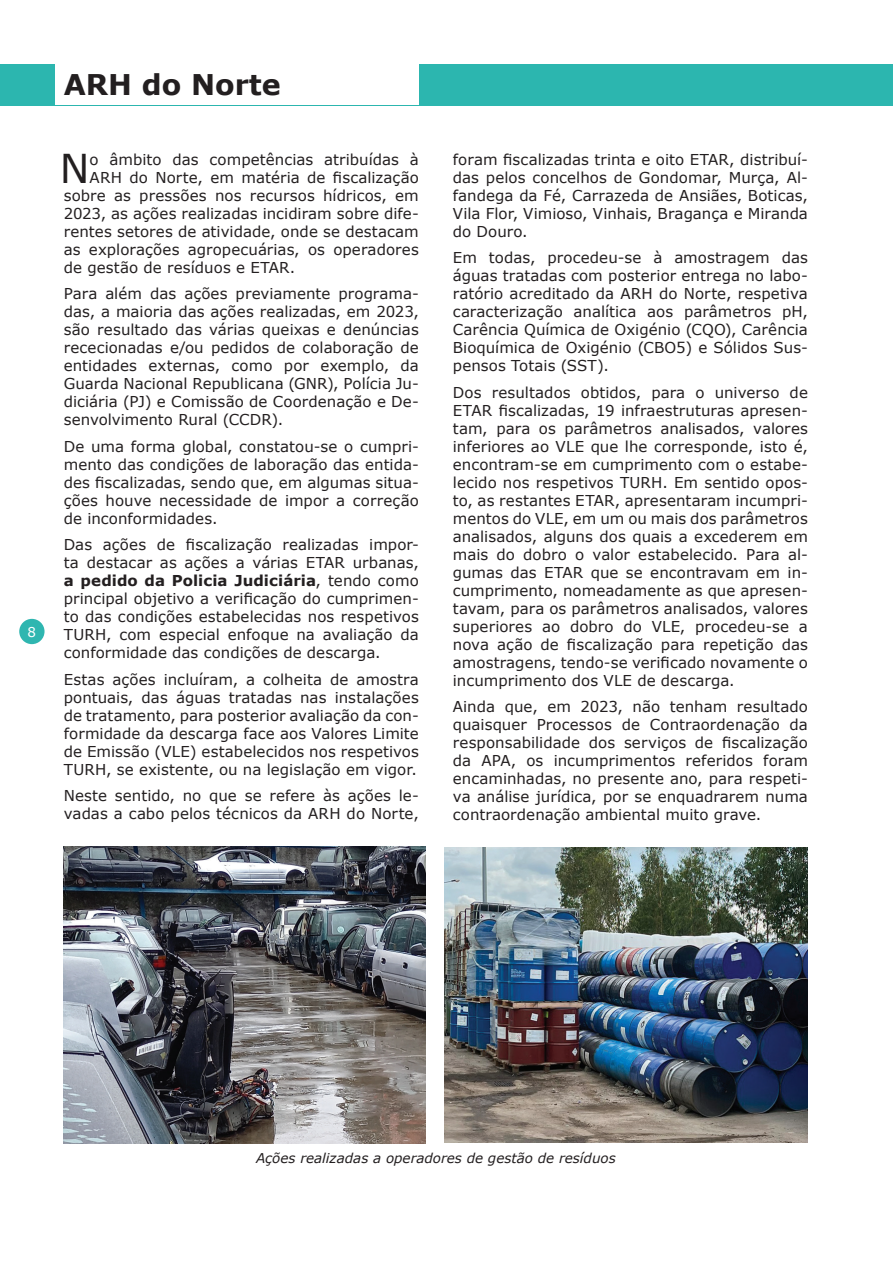
<style>
.page{position:relative;width:893px;height:1263px;background:#fff}
.page>*{position:absolute;margin:0;border:0;box-sizing:border-box;transform-origin:0 0}
.t1{font:39.75px "Verdana";color:#231f20}
.t2{font:700 28.5px "Verdana";color:#231f20}
.t3{font:15px/18px "Verdana";letter-spacing:.005em;color:#231f20;text-align:justify}
.t4{font:italic 13.5px "Verdana";color:#231f20}
.t5{font:13.5px "Verdana";color:#fff}
.s1{font-weight:700}
</style>
<div class="page">
<div style="left:19px;top:619px;width:26px;height:25px;background:#2fb6b0;border-radius:50%"></div>
<div style="left:0;top:65px;width:892px;height:41px;background:#2cb6af"></div>
<div style="left:55px;top:64px;width:363px;height:41px;background:#fff"></div>
<img style="left:64px;top:846px;width:361px;height:298px">
<img style="left:444px;top:847px;width:364px;height:296px">
<p class="t5" style="left:28px;top:622px;width:10px">8</p>
<h2 class="t2" style="left:64px;top:65px;width:219px">ARH do Norte</h2>
<h1 class="t1" style="left:60px;top:141px;width:31px">N</h1>
<p class="t3" style="left:90px;top:150px;width:331px">o âmbito das competências atribuídas à</p>
<p class="t3" style="left:90px;top:168px;width:331px">ARH do Norte, em matéria de fiscalização</p>
<p class="t3" style="left:64px;top:186px;width:357px">sobre as pressões nos recursos hídricos, em</p>
<p class="t3" style="left:64px;top:204px;width:357px">2023, as ações realizadas incidiram sobre dife-</p>
<p class="t3" style="left:64px;top:222px;width:357px">rentes setores de atividade, onde se destacam</p>
<p class="t3" style="left:64px;top:240px;width:357px">as explorações agropecuárias, os operadores</p>
<p class="t3" style="left:64px;top:258px;width:233px">de gestão de resíduos e ETAR.</p>
<p class="t3" style="left:64px;top:284px;width:357px">Para além das ações previamente programa&shy;das, a maioria das ações realizadas, em 2023, são resultado das várias queixas e denúncias rececionadas e/ou pedidos de colaboração de entidades externas, como por exemplo, da Guarda Nacional Republicana (GNR), Polícia Ju&shy;diciária (PJ) e Comissão de Coordenação e De&shy;senvolvimento Rural (CCDR).</p>
<p class="t3" style="left:64px;top:437px;width:357px">De uma forma global, constatou-se o cumpri&shy;mento das condições de laboração das entida&shy;des fiscalizadas, sendo que, em algumas situa&shy;ções houve necessidade de impor a correção de inconformidades.</p>
<p class="t3" style="left:64px;top:535px;width:357px">Das ações de fiscalização realizadas impor&shy;ta destacar as ações a várias ETAR urbanas, <span class="s1">a pedido da Policia Judiciária</span>, tendo como principal objetivo a verificação do cumprimen&shy;to das condições estabelecidas nos respetivos TURH, com especial enfoque na avaliação da conformidade das condições de descarga.</p>
<p class="t3" style="left:64px;top:670px;width:357px">Estas ações incluíram, a colheita de amostra pontuais, das águas tratadas nas instalações de tratamento, para posterior avaliação da con&shy;formidade da descarga face aos Valores Limite de Emissão (VLE) estabelecidos nos respetivos TURH, se existente, ou na legislação em vigor.</p>
<p class="t3" style="left:64px;top:786px;width:357px">Neste sentido, no que se refere às ações le&shy;vadas a cabo pelos técnicos da ARH do Norte,</p>
<p class="t3" style="left:453px;top:150px;width:357px">foram fiscalizadas trinta e oito ETAR, distribuí&shy;das pelos concelhos de Gondomar, Murça, Al&shy;fandega da Fé, Carrazeda de Ansiães, Boticas, Vila Flor, Vimioso, Vinhais, Bragança e Miranda do Douro.</p>
<p class="t3" style="left:453px;top:248px;width:357px">Em todas, procedeu-se à amostragem das águas tratadas com posterior entrega no labo&shy;ratório acreditado da ARH do Norte, respetiva caracterização analítica aos parâmetros pH, Carência Química de Oxigénio (CQO), Carência Bioquímica de Oxigénio (CBO5) e Sólidos Sus&shy;pensos Totais (SST).</p>
<p class="t3" style="left:453px;top:383px;width:357px">Dos resultados obtidos, para o universo de ETAR fiscalizadas, 19 infraestruturas apresen&shy;tam, para os parâmetros analisados, valores inferiores ao VLE que lhe corresponde, isto é, encontram-se em cumprimento com o estabe&shy;lecido nos respetivos TURH. Em sentido opos&shy;to, as restantes ETAR, apresentaram incumpri&shy;mentos do VLE, em um ou mais dos parâmetros analisados, alguns dos quais a excederem em mais do dobro o valor estabelecido. Para al&shy;gumas das ETAR que se encontravam em in&shy;cumprimento, nomeadamente as que apresen&shy;tavam, para os parâmetros analisados, valores superiores ao dobro do VLE, procedeu-se a nova ação de fiscalização para repetição das amostragens, tendo-se verificado novamente o incumprimento dos VLE de descarga.</p>
<p class="t3" style="left:453px;top:697px;width:357px">Ainda que, em 2023, não tenham resultado quaisquer Processos de Contraordenação da responsabilidade dos serviços de fiscalização da APA, os incumprimentos referidos foram encaminhadas, no presente ano, para respeti&shy;va análise jurídica, por se enquadrarem numa contraordenação ambiental muito grave.</p>
<p class="t4" style="left:256px;top:1149px;width:361px">Ações realizadas a operadores de gestão de resíduos</p>
</div>
